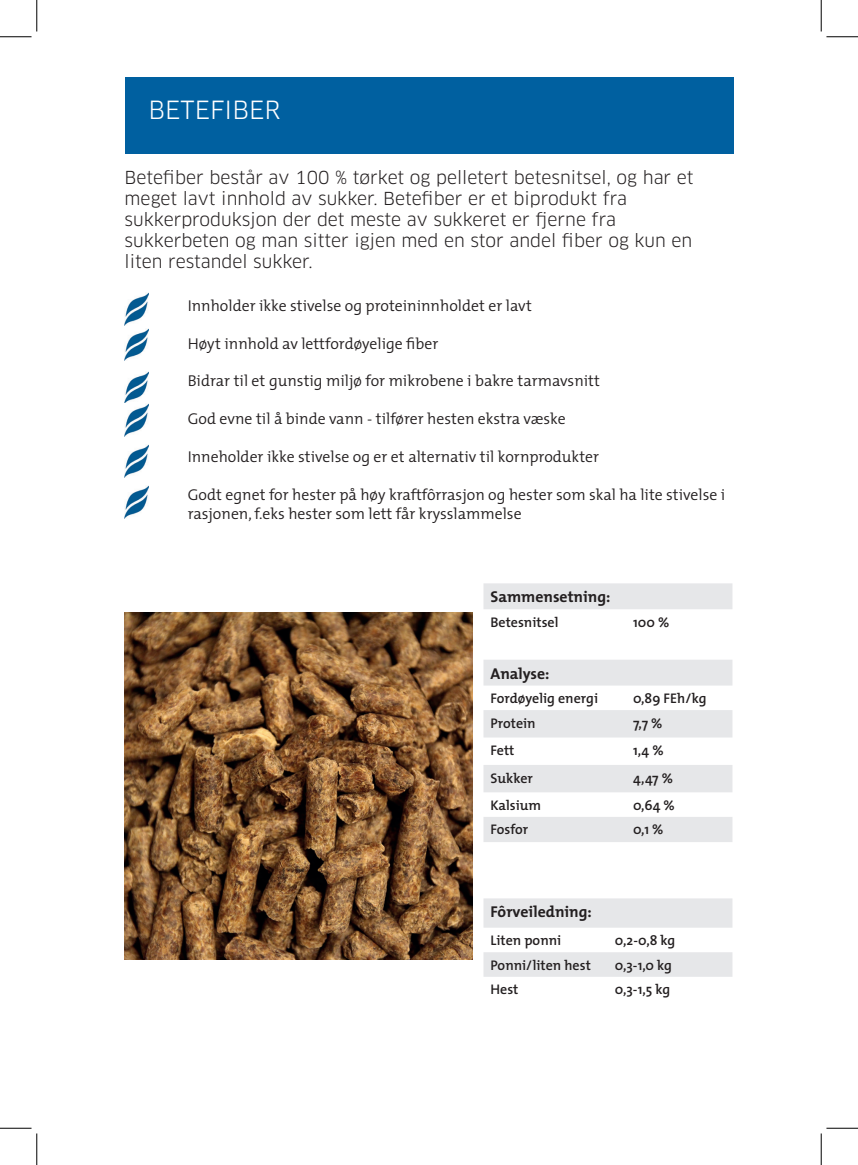
<style>
.page{position:relative;width:858px;height:1165px;background:#fff}
.page>*{position:absolute;margin:0;border:0;box-sizing:border-box;transform-origin:0 0}
.t1{font:24.5px "Clan OT";color:#fff}
.t2{font:17.5px/21px "Clan OT";color:#231f20}
.t3{font:300 15.75px/18.9px "The Mix";color:#231f20}
.t4{font:700 15.75px "The Mix";color:#231f20}
.t5{font:600 14px "The Mix";color:#231f20}
</style>
<div class="page">
<div style="left:125px;top:77px;width:608px;height:76px;background:#0060a0"></div>
<img style="left:125px;top:293px;width:23px;height:32px">
<img style="left:125px;top:329px;width:23px;height:31px">
<img style="left:125px;top:372px;width:23px;height:64px">
<img style="left:125px;top:445px;width:23px;height:32px">
<svg style="left:483px;top:583px;width:249px;height:259px"></svg>
<svg style="left:483px;top:898px;width:249px;height:79px"></svg>
<img style="left:125px;top:486px;width:23px;height:32px">
<img style="left:125px;top:612px;width:347px;height:347px">
<hr style="left:0;top:36px;width:32px;height:1px;background:#000">
<hr style="left:826px;top:36px;width:31px;height:1px;background:#000">
<hr style="left:0;top:1128px;width:32px;height:1px;background:#000">
<hr style="left:826px;top:1128px;width:31px;height:1px;background:#000">
<hr style="left:36px;top:0;width:1px;height:32px;background:#000">
<hr style="left:36px;top:1133px;width:1px;height:32px;background:#000">
<hr style="left:820px;top:0;width:1px;height:32px;background:#000">
<hr style="left:820px;top:1133px;width:1px;height:32px;background:#000">
<h1 class="t1" style="left:148px;top:96px;width:133px">BETEFIBER</h1>
<p class="t2" style="left:125px;top:168px;width:570px">Betefiber består av 100 % tørket og pelletert betesnitsel, og har et meget lavt innhold av sukker. Betefiber er et biprodukt fra sukkerproduksjon der det meste av sukkeret er fjerne fra sukkerbeten og man sitter igjen med en stor andel fiber og kun en liten restandel sukker.</p>
<p class="t3" style="left:188px;top:296px;width:345px">Innholder ikke stivelse og proteininnholdet er lavt</p>
<p class="t3" style="left:188px;top:334px;width:252px">Høyt innhold av lettfordøyelige fiber</p>
<p class="t3" style="left:188px;top:372px;width:413px">Bidrar til et gunstig miljø for mikrobene i bakre tarmavsnitt</p>
<p class="t3" style="left:188px;top:410px;width:379px">God evne til å binde vann - tilfører hesten ekstra væske</p>
<p class="t3" style="left:188px;top:447px;width:413px">Inneholder ikke stivelse og er et alternativ til kornprodukter</p>
<p class="t3" style="left:188px;top:485px;width:539px">Godt egnet for hester på høy kraftfôrrasjon og hester som skal ha lite stivelse i rasjonen, f.eks hester som lett får krysslammelse</p>
<p class="t4" style="left:490px;top:587px;width:121px">Sammensetning:</p>
<p class="t5" style="left:490px;top:613px;width:69px">Betesnitsel</p>
<p class="t5" style="left:633px;top:613px;width:38px">100 %</p>
<p class="t4" style="left:490px;top:663px;width:61px">Analyse:</p>
<p class="t5" style="left:490px;top:689px;width:109px">Fordøyelig energi</p>
<p class="t5" style="left:633px;top:689px;width:75px">0,89 FEh/kg</p>
<p class="t5" style="left:490px;top:714px;width:47px">Protein</p>
<p class="t5" style="left:633px;top:714px;width:31px">7,7 %</p>
<p class="t5" style="left:490px;top:741px;width:25px">Fett</p>
<p class="t5" style="left:633px;top:741px;width:32px">1,4 %</p>
<p class="t5" style="left:490px;top:769px;width:44px">Sukker</p>
<p class="t5" style="left:633px;top:769px;width:41px">4,47 %</p>
<p class="t5" style="left:490px;top:796px;width:52px">Kalsium</p>
<p class="t5" style="left:633px;top:796px;width:43px">0,64 %</p>
<p class="t5" style="left:490px;top:821px;width:39px">Fosfor</p>
<p class="t5" style="left:633px;top:821px;width:32px">0,1 %</p>
<p class="t4" style="left:490px;top:902px;width:103px">Fôrveiledning:</p>
<p class="t5" style="left:490px;top:931px;width:72px">Liten ponni</p>
<p class="t5" style="left:614px;top:931px;width:62px">0,2-0,8 kg</p>
<p class="t5" style="left:490px;top:956px;width:102px">Ponni/liten hest</p>
<p class="t5" style="left:614px;top:956px;width:59px">0,3-1,0 kg</p>
<p class="t5" style="left:490px;top:981px;width:29px">Hest</p>
<p class="t5" style="left:614px;top:981px;width:57px">0,3-1,5 kg</p>
</div>
